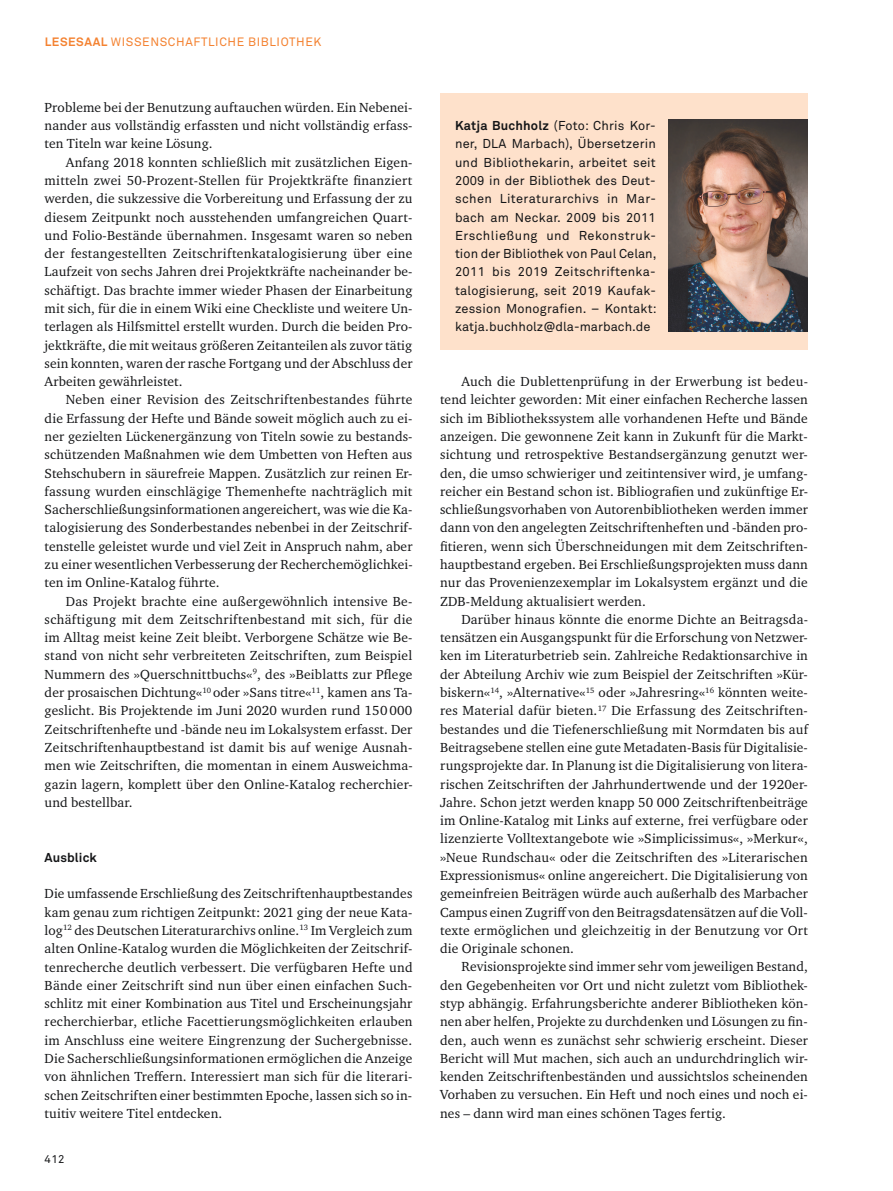
<style>
.page{position:relative;width:893px;height:1191px;background:#fff}
.page>*{position:absolute;margin:0;border:0;box-sizing:border-box;transform-origin:0 0}
.t1{font:13.5px/18.3px "Charter ITC Pro Regular 54";letter-spacing:.01em;color:#141517;text-align:justify}
.t2{font:12.75px/18.3px "Akkurat Pro Regular 89";letter-spacing:.005em;color:#141517;text-align:justify}
.t3{font:12.75px "Akkurat Pro Bold 83";letter-spacing:.01em;color:#141517}
.t4{font:12px "Akkurat Pro Regular 89";letter-spacing:.05em;color:#f48231}
.t5{font:11.25px "Akkurat Pro Regular 89";color:#141517}
.s1{font-family:"Akkurat Pro Bold 83"}
</style>
<div class="page">
<div style="left:440px;top:94px;width:368px;height:256px;background:#fee1cb"></div>
<img style="left:669px;top:119px;width:139px;height:212px">
<p class="t4" style="left:45px;top:37px;width:278px"><span class="s1">LESESAAL</span> WISSENSCHAFTLICHE BIBLIOTHEK</p>
<p class="t1" style="left:45px;top:99px;width:369px">Probleme bei der Benutzung auftauchen würden. Ein Nebenei&shy;nander aus vollständig erfassten und nicht vollständig erfass&shy;ten Titeln war keine Lösung.</p>
<p class="t1" style="left:45px;top:154px;width:369px;text-indent:21px">Anfang 2018 konnten schließlich mit zusätzlichen Eigen&shy;mitteln zwei 50-Prozent-Stellen für Projektkräfte finanziert werden, die sukzessive die Vorbereitung und Erfassung der zu diesem Zeitpunkt noch ausstehenden umfangreichen Quart&shy;und Folio-Bestände übernahmen. Insgesamt waren so neben der festangestellten Zeitschriftenkatalogisierung über eine Laufzeit von sechs Jahren drei Projektkräfte nacheinander be&shy;schäftigt. Das brachte immer wieder Phasen der Einarbeitung mit sich, für die in einem Wiki eine Checkliste und weitere Un&shy;terlagen als Hilfsmittel erstellt wurden. Durch die beiden Pro&shy;jektkräfte, die mit weitaus größeren Zeitanteilen als zuvor tätig sein konnten, waren der rasche Fortgang und der Abschluss der Arbeiten gewährleistet.</p>
<p class="t1" style="left:45px;top:391px;width:370px;text-indent:21px">Neben einer Revision des Zeitschriftenbestandes führte die Erfassung der Hefte und Bände soweit möglich auch zu ei&shy;ner gezielten Lückenergänzung von Titeln sowie zu bestands&shy;schützenden Maßnahmen wie dem Umbetten von Heften aus Stehschubern in säurefreie Mappen. Zusätzlich zur reinen Er&shy;fassung wurden einschlägige Themenhefte nachträglich mit Sacherschließungsinformationen angereichert, was wie die Ka&shy;talogisierung des Sonderbestandes nebenbei in der Zeitschrif&shy;tenstelle geleistet wurde und viel Zeit in Anspruch nahm, aber zu einer wesentlichen Verbesserung der Recherchemöglichkei&shy;ten im Online-Katalog führte.</p>
<p class="t1" style="left:45px;top:592px;width:370px;text-indent:21px">Das Projekt brachte eine außergewöhnlich intensive Be&shy;schäftigung mit dem Zeitschriftenbestand mit sich, für die im Alltag meist keine Zeit bleibt. Verborgene Schätze wie Be&shy;stand von nicht sehr verbreiteten Zeitschriften, zum Beispiel Nummern des »Querschnittbuchs«<sup>9</sup>, des »Beiblatts zur Pflege der prosaischen Dichtung«<sup>10</sup> oder »Sans titre«<sup>11</sup>, kamen ans Ta&shy;geslicht. Bis Projektende im Juni 2020 wurden rund 150 000<br>Zeitschriftenhefte und -bände neu im Lokalsystem erfasst. Der Zeitschriftenhauptbestand ist damit bis auf wenige Ausnah&shy;men wie Zeitschriften, die momentan in einem Ausweichma&shy;gazin lagern, komplett über den Online-Katalog recherchier&shy;und bestellbar.</p>
<p class="t3" style="left:45px;top:852px;width:54px">Ausblick</p>
<p class="t1" style="left:45px;top:885px;width:370px">Die umfassende Erschließung des Zeitschriftenhauptbestandes kam genau zum richtigen Zeitpunkt: 2021 ging der neue Kata&shy;log<sup>12</sup> des Deutschen Literaturarchivs online.<sup>13</sup> Im Vergleich zum alten Online-Katalog wurden die Möglichkeiten der Zeitschrif&shy;tenrecherche deutlich verbessert. Die verfügbaren Hefte und Bände einer Zeitschrift sind nun über einen einfachen Such&shy;schlitz mit einer Kombination aus Titel und Erscheinungsjahr recherchierbar, etliche Facettierungsmöglichkeiten erlauben im Anschluss eine weitere Eingrenzung der Suchergebnisse.<br>Die Sacherschließungsinformationen ermöglichen die Anzeige von ähnlichen Treffern. Interessiert man sich für die literari&shy;schen Zeitschriften einer bestimmten Epoche, lassen sich so in&shy;tuitiv weitere Titel entdecken.</p>
<p class="t5" style="left:45px;top:1155px;width:21px">412</p>
<p class="t2" style="left:455px;top:118px;width:203px"><span class="s1">Katja Buchholz</span> (Foto: Chris Kor&shy;ner, DLA Marbach), Übersetzerin und Bibliothekarin, arbeitet seit 2009 in der Bibliothek des Deut&shy;schen Literaturarchivs in Mar&shy;bach am Neckar. 2009 bis 2011<br>Erschließung und Rekonstruk&shy;tion der Bibliothek von Paul Celan, 2011 bis 2019 Zeitschriftenka&shy;talogisierung, seit 2019 Kaufak&shy;zession Monografien. – Kontakt: katja.buchholz@dla-marbach.de</p>
<p class="t1" style="left:440px;top:373px;width:369px;text-indent:21px">Auch die Dublettenprüfung in der Erwerbung ist bedeu&shy;tend leichter geworden: Mit einer einfachen Recherche lassen sich im Bibliothekssystem alle vorhandenen Hefte und Bände anzeigen. Die gewonnene Zeit kann in Zukunft für die Markt&shy;sichtung und retrospektive Bestandsergänzung genutzt wer&shy;den, die umso schwieriger und zeitintensiver wird, je umfang&shy;reicher ein Bestand schon ist. Bibliografien und zukünftige Er&shy;schließungsvorhaben von Autorenbibliotheken werden immer dann von den angelegten Zeitschriftenheften und -bänden pro&shy;fitieren, wenn sich Überschneidungen mit dem Zeitschriften&shy;hauptbestand ergeben. Bei Erschließungsprojekten muss dann nur das Provenienzexemplar im Lokalsystem ergänzt und die ZDB-Meldung aktualisiert werden.</p>
<p class="t1" style="left:440px;top:611px;width:369px;text-indent:21px">Darüber hinaus könnte die enorme Dichte an Beitragsda&shy;tensätzen ein Ausgangspunkt für die Erforschung von Netzwer&shy;ken im Literaturbetrieb sein. Zahlreiche Redaktionsarchive in der Abteilung Archiv wie zum Beispiel der Zeitschriften »Kür&shy;biskern«<sup>14</sup>, »Alternative«<sup>15</sup> oder »Jahresring«<sup>16</sup> könnten weite&shy;res Material dafür bieten.<sup>17</sup> Die Erfassung des Zeitschriften&shy;bestandes und die Tiefenerschließung mit Normdaten bis auf Beitragsebene stellen eine gute Metadaten-Basis für Digitalisie&shy;rungsprojekte dar. In Planung ist die Digitalisierung von litera&shy;rischen Zeitschriften der Jahrhundertwende und der 1920er-Jahre. Schon jetzt werden knapp 50 000 Zeitschriftenbeiträge im Online-Katalog mit Links auf externe, frei verfügbare oder lizenzierte Volltextangebote wie »Simplicissimus«, »Merkur«, »Neue Rundschau« oder die Zeitschriften des »Literarischen Expressionismus« online angereichert. Die Digitalisierung von gemeinfreien Beiträgen würde auch außerhalb des Marbacher Campus einen Zugriff von den Beitragsdatensätzen auf die Voll&shy;texte ermöglichen und gleichzeitig in der Benutzung vor Ort die Originale schonen.</p>
<p class="t1" style="left:440px;top:958px;width:369px;text-indent:21px">Revisionsprojekte sind immer sehr vom jeweiligen Bestand, den Gegebenheiten vor Ort und nicht zuletzt vom Bibliothek&shy;styp abhängig. Erfahrungsberichte anderer Bibliotheken kön&shy;nen aber helfen, Projekte zu durchdenken und Lösungen zu fin&shy;den, auch wenn es zunächst sehr schwierig erscheint. Dieser Bericht will Mut machen, sich auch an undurchdringlich wir&shy;kenden Zeitschriftenbeständen und aussichtslos scheinenden Vorhaben zu versuchen. Ein Heft und noch eines und noch ei&shy;nes – dann wird man eines schönen Tages fertig.</p>
</div>
